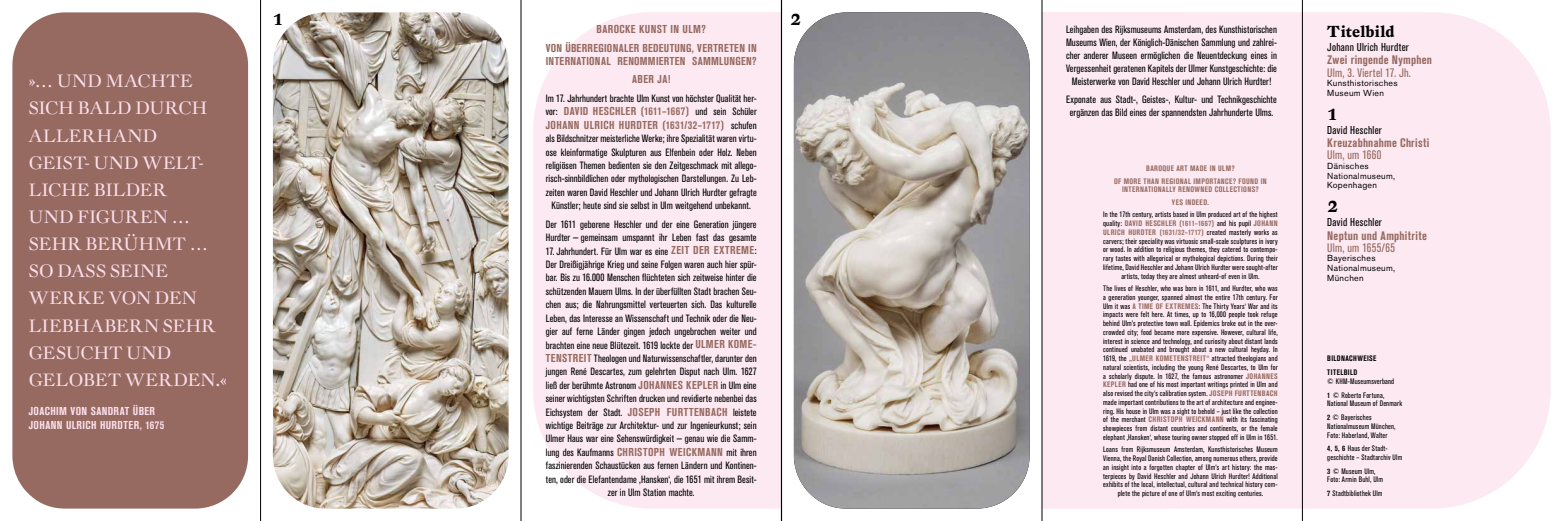
<style>
.page{position:relative;width:1563px;height:521px;background:#fff}
.page>*{position:absolute;margin:0;border:0;box-sizing:border-box;transform-origin:0 0}
.t1{font:17.5px/27.1px "DTL Fleischmann D";letter-spacing:.015em;color:#fbdfeb}
.t2{font:700 15.75px "DTL Fleischmann T";letter-spacing:.015em;color:#000}
.t3{font:700 12.25px "Akzidenz Grot Con BQ";letter-spacing:.02em;color:#966a61}
.t4{font:12.25px "Akzidenz Grot Con BQ";letter-spacing:.015em;color:#966a61}
.t5{font:700 11.38px/18.4px "Akzidenz Grot Con BQ";letter-spacing:.03em;color:#966a61;text-align:center}
.t6{font:11.38px "Akzidenz Grot Con BQ";letter-spacing:.025em;color:#000}
.t7{font:700 11.38px/13.7px "Akzidenz Grot Con BQ";letter-spacing:.035em;color:#fbdfeb}
.t8{font:10.5px/13.4px "Akzidenz Grot Con BQ";letter-spacing:.005em;color:#000;text-align:center}
.t9{font:8.75px/9.6px "Akzidenz Grotesk Std";letter-spacing:.035em;color:#000}
.t10{font:7.88px/8.8px "Akzidenz Grot Con BQ";letter-spacing:.025em;color:#000}
.t11{font:700 7.88px/12.5px "Akzidenz Grot Con BQ";letter-spacing:.05em;color:#966a61;text-align:center}
.t12{font:700 7.88px/13.7px "Akzidenz Grot Con BQ";letter-spacing:.05em;color:#000}
.s1{font-weight:400;font-size:10.5px;color:#000}
.s2{font-weight:700;font-size:11.38px;color:#966a61}
.s3{font-weight:700;color:#966a61}
.s4{font-weight:700}
</style>
<div class="page">
<div style="left:533px;top:12px;width:248px;height:496px;background:#fce9f1"></div>
<div style="left:1043px;top:12px;width:507px;height:496px;background:#fce9f1"></div>
<img style="left:273px;top:12px;width:235px;height:496px">
<img style="left:794px;top:12px;width:235px;height:496px">
<div style="left:12px;top:12px;width:236px;height:496px;background:#966a61"></div>
<hr style="left:260px;top:0;width:1px;height:521px;background:#000">
<hr style="left:521px;top:0;width:1px;height:521px;background:#000">
<hr style="left:781px;top:0;width:1px;height:521px;background:#000">
<hr style="left:1042px;top:0;width:1px;height:521px;background:#000">
<hr style="left:1302px;top:0;width:1px;height:521px;background:#000">
<h1 class="t1" style="left:29px;top:68px;width:199px">»… UND MACHTE<br>SICH BALD DURCH<br>ALLERHAND<br>GEIST- UND WELT-<br>LICHE BILDER<br>UND FIGUREN …<br>SEHR BERÜHMT …<br>SO DASS SEINE<br>WERKE VON DEN<br>LIEBHABERN SEHR<br>GESUCHT UND<br>GELOBET WERDEN.«</h1>
<h3 class="t7" style="left:29px;top:405px;width:137px">JOACHIM VON SANDRAT ÜBER<br>JOHANN ULRICH HURDTER, 1675</h3>
<h2 class="t2" style="left:273px;top:9px;width:12px">1</h2>
<h2 class="t2" style="left:790px;top:9px;width:12px">2</h2>
<h3 class="t5" style="left:546px;top:20px;width:212px">BAROCKE KUNST IN ULM?<br>VON ÜBERREGIONALER BEDEUTUNG, VERTRETEN IN</h3>
<h3 class="t5" style="left:546px;top:52px;width:212px">INTERNATIONAL RENOMMIERTEN SAMMLUNGEN?<br>ABER JA!</h3>
<h3 class="t8" style="left:546px;top:92px;width:212px">Im 17. Jahrhundert brachte Ulm Kunst von höchster Qualität her-</h3>
<h3 class="t5" style="left:546px;top:105px;width:212px;line-height:13.4px;text-align:left"><span class="s1">vor:</span> DAVID HESCHLER (1611–1667) <span class="s1">und sein Schüler<br></span>JOHANN ULRICH HURDTER (1631/32–1717) <span class="s1">schufen</span></h3>
<p class="t8" style="left:546px;top:132px;width:212px">als Bildschnitzer meisterliche Werke; ihre Spezialität waren virtu&shy;ose kleinformatige Skulpturen aus Elfenbein oder Holz. Neben religiösen Themen bedienten sie den Zeitgeschmack mit allego&shy;risch-sinnbildlichen oder mythologischen Darstellungen. Zu Leb&shy;zeiten waren David Heschler und Johann Ulrich Hurdter gefragte Künstler; heute sind sie selbst in Ulm weitgehend unbekannt.</p>
<h3 class="t8" style="left:546px;top:218px;width:212px;text-align:left">Der 1611 geborene Heschler und der eine Generation jüngere<br>Hurdter — gemeinsam umspannt ihr Leben fast das gesamte</h3>
<p class="t8" style="left:546px;top:244px;width:212px">17. Jahrhundert. Für Ulm war es eine <span class="s2">ZEIT DER EXTREME</span>:<br>Der Dreißigjährige Krieg und seine Folgen waren auch hier spür&shy;bar. Bis zu 16.000 Menschen flüchteten sich zeitweise hinter die schützenden Mauern Ulms. In der überfüllten Stadt brachen Seu&shy;chen aus; die Nahrungsmittel verteuerten sich. Das kulturelle Leben, das Interesse an Wissenschaft und Technik oder die Neu&shy;gier auf ferne Länder gingen jedoch ungebrochen weiter und brachten eine neue Blütezeit. 1619 lockte der <span class="s2">ULMER KOME-TENSTREIT</span> Theologen und Naturwissenschaftler, darunter den jungen René Descartes, zum gelehrten Disput nach Ulm. 1627 ließ der berühmte Astronom <span class="s2">JOHANNES KEPLER</span> in Ulm eine seiner wichtigsten Schriften drucken und revidierte nebenbei das Eichsystem der Stadt. <span class="s2">JOSEPH FURTTENBACH</span> leistete wichtige Beiträge zur Architektur- und zur Ingenieurkunst; sein Ulmer Haus war eine Sehenswürdigkeit — genau wie die Samm&shy;lung des Kaufmanns <span class="s2">CHRISTOPH WEICKMANN</span> mit ihren faszinierenden Schaustücken aus fernen Ländern und Kontinen&shy;ten, oder die Elefantendame ‚Hansken‘, die 1651 mit ihrem Besit&shy;zer in Ulm Station machte.</p>
<p class="t8" style="left:1066px;top:23px;width:212px;line-height:13.1px">Leihgaben des Rijksmuseums Amsterdam, des Kunsthistorischen Museums Wien, der Königlich-Dänischen Sammlung und zahlrei&shy;cher anderer Museen ermöglichen die Neuentdeckung eines in Vergessenheit geratenen Kapitels der Ulmer Kunstgeschichte: die Meisterwerke von David Heschler und Johann Ulrich Hurdter!</p>
<h3 class="t8" style="left:1066px;top:93px;width:212px;line-height:13.1px">Exponate aus Stadt-, Geistes-, Kultur- und Technikgeschichte ergänzen das Bild eines der spannendsten Jahrhunderte Ulms.</h3>
<p class="t11" style="left:1114px;top:162px;width:154px">BAROQUE ART MADE IN ULM?<br>OF MORE THAN REGIONAL IMPORTANCE? FOUND IN</p>
<p class="t11" style="left:1122px;top:184px;width:138px">INTERNATIONALLY RENOWNED COLLECTIONS?<br>YES INDEED.</p>
<p class="t10" style="left:1103px;top:210px;width:176px;text-align:center">In the 17th century, artists based in Ulm produced art of the highest quality: <span class="s3">DAVID HESCHLER (1611–1667)</span> and his pupil <span class="s3">JOHANN ULRICH HURDTER (1631/32–1717)</span> created masterly works as carvers; their speciality was virtuosic small-scale sculptures in ivory or wood. In addition to religious themes, they catered to contempo&shy;rary tastes with allegorical or mythological depictions. During their lifetime, David Heschler and Johann Ulrich Hurdter were sought-after artists, today they are almost unheard-of even in Ulm.</p>
<p class="t10" style="left:1103px;top:284px;width:176px;text-align:justify">The lives of Heschler, who was born in 1611, and Hurdter, who was a generation younger, spanned almost the entire 17th century. For Ulm it was <span class="s3">A TIME OF EXTREMES</span>: The Thirty Years‘ War and its impacts were felt here. At times, up to 16,000 people took refuge behind Ulm’s protective town wall. Epidemics broke out in the over&shy;crowded city; food became more expensive. However, cultural life, interest in science and technology, and curiosity about distant lands continued unabated and brought about a new cultural heyday. In 1619, the <span class="s3">„ULMER KOMETENSTREIT“</span> attracted theologians and natural scientists, including the young René Descartes, to Ulm for a scholarly dispute. In 1627, the famous astronomer <span class="s3">JOHANNES KEPLER</span> had one of his most important writings printed in Ulm and also revised the city‘s calibration system. <span class="s3">JOSEPH FURTTENBACH </span>made important contributions to the art of architecture and enginee&shy;ring. His house in Ulm was a sight to behold – just like the collection of the merchant <span class="s3">CHRISTOPH WEICKMANN</span> with its fascinating showpieces from distant countries and continents, or the female elephant ‚Hansken‘, whose touring owner stopped off in Ulm in 1651.</p>
<p class="t10" style="left:1103px;top:445px;width:176px;text-align:center">Loans from Rijksmuseum Amsterdam, Kunsthistorisches Museum Vienna, the Royal Danish Collection, among numerous others, provide an insight into a forgotten chapter of Ulm‘s art history: the mas&shy;terpieces by David Heschler and Johann Ulrich Hurdter! Additional exhibits of the local, intellectual, cultural and technical history com&shy;plete the picture of one of Ulm‘s most exciting centuries.</p>
<h2 class="t2" style="left:1327px;top:22px;width:69px">Titelbild</h2>
<h3 class="t6" style="left:1327px;top:41px;width:83px">Johann Ulrich Hurdter</h3>
<h3 class="t3" style="left:1327px;top:53px;width:106px">Zwei ringende Nymphen</h3>
<h3 class="t4" style="left:1327px;top:66px;width:85px">Ulm, 3. Viertel 17. Jh.</h3>
<p class="t9" style="left:1327px;top:78px;width:72px">Kunsthistorisches<br>Museum Wien</p>
<h2 class="t2" style="left:1327px;top:105px;width:12px">1</h2>
<h3 class="t6" style="left:1327px;top:123px;width:56px">David Heschler</h3>
<h3 class="t3" style="left:1327px;top:136px;width:103px">Kreuzabhnahme Christi</h3>
<h3 class="t4" style="left:1327px;top:148px;width:55px">Ulm, um 1660</h3>
<p class="t9" style="left:1327px;top:161px;width:69px">Dänisches<br>Nationalmuseum,<br>Kopenhagen</p>
<h2 class="t2" style="left:1327px;top:197px;width:12px">2</h2>
<h3 class="t6" style="left:1327px;top:216px;width:56px">David Heschler</h3>
<h3 class="t3" style="left:1327px;top:228px;width:101px">Neptun und Amphitrite</h3>
<h3 class="t4" style="left:1327px;top:241px;width:69px">Ulm, um 1655/65</h3>
<p class="t9" style="left:1327px;top:253px;width:69px">Bayerisches<br>Nationalmuseum,<br>München</p>
<p class="t12" style="left:1327px;top:352px;width:51px">BILDNACHWEISE<br>TITELBILD</p>
<p class="t10" style="left:1327px;top:374px;width:68px;line-height:13.7px">© KHM-Museumsverband<br><span class="s4">1</span> © Roberto Fortuna,</p>
<p class="t10" style="left:1327px;top:397px;width:76px;line-height:13.7px">National Museum of Denmark<br><span class="s4">2</span> © Bayerisches</p>
<p class="t10" style="left:1327px;top:422px;width:70px">Nationalmuseum München,<br>Foto: Haberland, Walter</p>
<p class="t10" style="left:1327px;top:444px;width:76px"><span class="s4">4, 5, 6</span> Haus der Stadt&shy;geschichte – Stadtarchiv Ulm</p>
<p class="t10" style="left:1327px;top:467px;width:57px"><span class="s4">3</span> © Museum Ulm,<br>Foto: Armin Buhl, Ulm</p>
<p class="t10" style="left:1327px;top:489px;width:57px"><span class="s4">7</span> Stadtbibliothek Ulm</p>
</div>
